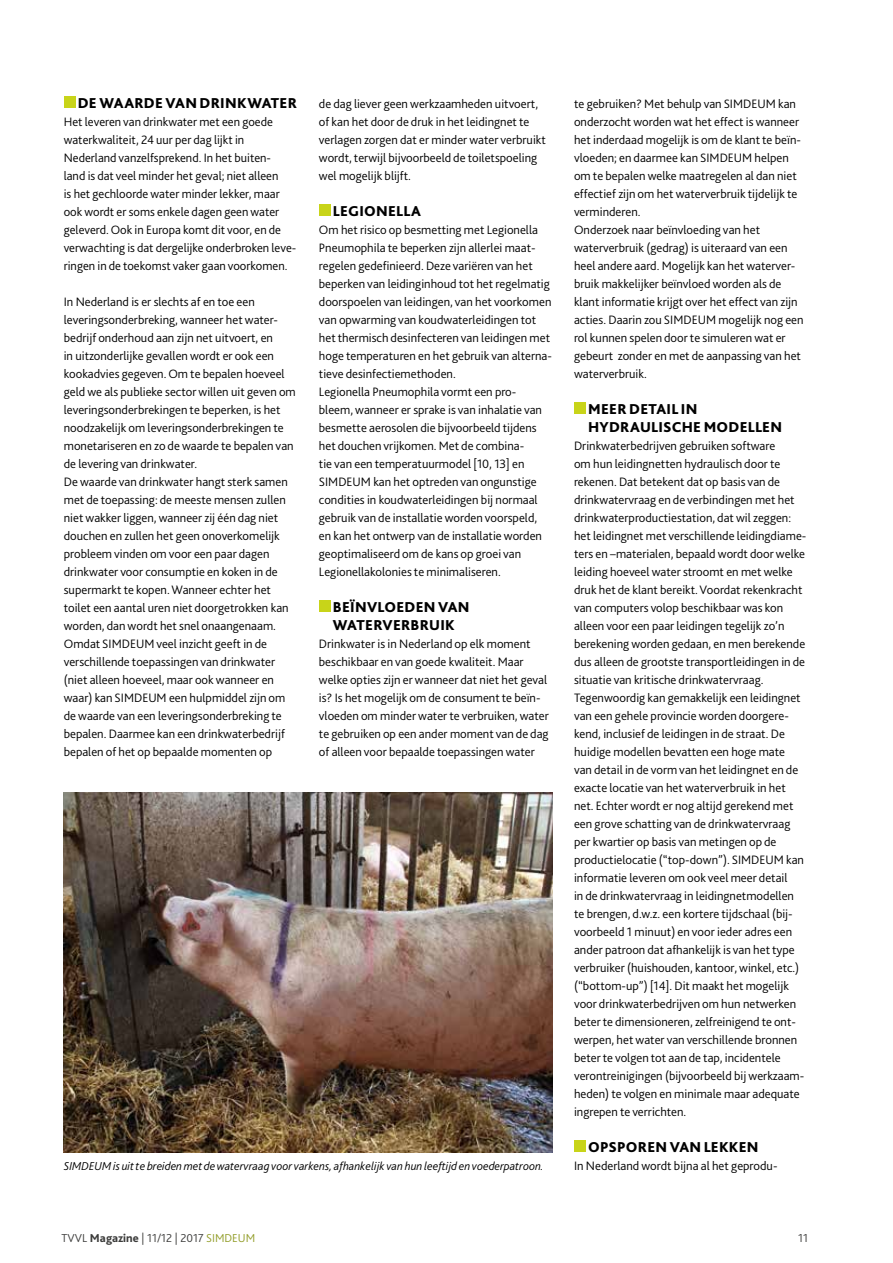
<style>
.page{position:relative;width:893px;height:1263px;background:#fff}
.page>*{position:absolute;margin:0;border:0;box-sizing:border-box;transform-origin:0 0}
.t1{font:800 15px/18px "Bliss 2";letter-spacing:.015em;color:#000}
.t2{font:300 12.75px/18px "Bliss 2";color:#000}
.t3{font:italic 300 12px "Bliss 2";color:#000}
.t4{font:300 12px "Bliss 2";color:#3c3c3b}
.s1{font-weight:800}
.s2{color:#919c27}
</style>
<div class="page">
<div style="left:64px;top:97px;width:11px;height:11px;background:#c8d419"></div>
<div style="left:319px;top:205px;width:11px;height:11px;background:#c8d419"></div>
<div style="left:319px;top:601px;width:11px;height:11px;background:#c8d419"></div>
<div style="left:574px;top:403px;width:11px;height:11px;background:#c8d419"></div>
<div style="left:574px;top:1141px;width:11px;height:11px;background:#c8d419"></div>
<img style="left:64px;top:792px;width:489px;height:360px">
<p class="t1" style="left:78px;top:94px;width:221px">DE WAARDE VAN DRINKWATER</p>
<p class="t2" style="left:64px;top:112px;width:234px">Het leveren van drinkwater met een goede waterkwaliteit, 24 uur per dag lijkt in Nederland vanzelfsprekend. In het buiten-<br>land is dat veel minder het geval; niet alleen<br>is het gechloorde water minder lekker, maar ook wordt er soms enkele dagen geen water geleverd. Ook in Europa komt dit voor, en de verwachting is dat dergelijke onderbroken leve&shy;ringen in de toekomst vaker gaan voorkomen.</p>
<p class="t2" style="left:64px;top:292px;width:234px">In Nederland is er slechts af en toe een leveringsonderbreking, wanneer het water&shy;bedrijf onderhoud aan zijn net uitvoert, en<br>in uitzonderlijke gevallen wordt er ook een kookadvies gegeven. Om te bepalen hoeveel geld we als publieke sector willen uit geven om leveringsonderbrekingen te beperken, is het noodzakelijk om leveringsonderbrekingen te monetariseren en zo de waarde te bepalen van de levering van drinkwater.<br>De waarde van drinkwater hangt sterk samen met de toepassing: de meeste mensen zullen niet wakker liggen, wanneer zij één dag niet douchen en zullen het geen onoverkomelijk probleem vinden om voor een paar dagen drinkwater voor consumptie en koken in de supermarkt te kopen. Wanneer echter het toilet een aantal uren niet doorgetrokken kan worden, dan wordt het snel onaangenaam.<br>Omdat SIMDEUM veel inzicht geeft in de verschillende toepassingen van drinkwater (niet alleen hoeveel, maar ook wanneer en waar) kan SIMDEUM een hulpmiddel zijn om de waarde van een leveringsonderbreking te bepalen. Daarmee kan een drinkwaterbedrijf bepalen of het op bepaalde momenten op</p>
<p class="t2" style="left:319px;top:95px;width:229px">de dag liever geen werkzaamheden uitvoert, of kan het door de druk in het leidingnet te verlagen zorgen dat er minder water verbruikt wordt, terwijl bijvoorbeeld de toiletspoeling wel mogelijk blijft.</p>
<p class="t1" style="left:333px;top:202px;width:90px">LEGIONELLA</p>
<p class="t2" style="left:319px;top:220px;width:235px">Om het risico op besmetting met Legionella Pneumophila te beperken zijn allerlei maat&shy;regelen gedefinieerd. Deze variëren van het beperken van leidinginhoud tot het regelmatig doorspoelen van leidingen, van het voorkomen van opwarming van koudwaterleidingen tot het thermisch desinfecteren van leidingen met hoge temperaturen en het gebruik van alterna&shy;tieve desinfectiemethoden.<br>Legionella Pneumophila vormt een pro&shy;bleem, wanneer er sprake is van inhalatie van besmette aerosolen die bijvoorbeeld tijdens het douchen vrijkomen. Met de combina-<br>tie van een temperatuurmodel [10, 13] en SIMDEUM kan het optreden van ongunstige condities in koudwaterleidingen bij normaal gebruik van de installatie worden voorspeld, en kan het ontwerp van de installatie worden geoptimaliseerd om de kans op groei van Legionellakolonies te minimaliseren.</p>
<p class="t1" style="left:333px;top:598px;width:138px">BEÏNVLOEDEN VAN<br>WATERVERBRUIK</p>
<p class="t2" style="left:319px;top:634px;width:231px">Drinkwater is in Nederland op elk moment beschikbaar en van goede kwaliteit. Maar welke opties zijn er wanneer dat niet het geval is? Is het mogelijk om de consument te beïn&shy;vloeden om minder water te verbruiken, water te gebruiken op een ander moment van de dag of alleen voor bepaalde toepassingen water</p>
<p class="t2" style="left:574px;top:94px;width:231px">te gebruiken? Met behulp van SIMDEUM kan onderzocht worden wat het effect is wanneer het inderdaad mogelijk is om de klant te beïn&shy;vloeden; en daarmee kan SIMDEUM helpen om te bepalen welke maatregelen al dan niet effectief zijn om het waterverbruik tijdelijk te verminderen.<br>Onderzoek naar beïnvloeding van het waterverbruik (gedrag) is uiteraard van een heel andere aard. Mogelijk kan het waterver&shy;bruik makkelijker beïnvloed worden als de klant informatie krijgt over het effect van zijn acties. Daarin zou SIMDEUM mogelijk nog een rol kunnen spelen door te simuleren wat er gebeurt zonder en met de aanpassing van het waterverbruik.</p>
<p class="t1" style="left:588px;top:400px;width:196px">MEER DETAIL IN<br>HYDRAULISCHE MODELLEN</p>
<p class="t2" style="left:574px;top:436px;width:234px">Drinkwaterbedrijven gebruiken software<br>om hun leidingnetten hydraulisch door te rekenen. Dat betekent dat op basis van de drinkwatervraag en de verbindingen met het drinkwaterproductiestation, dat wil zeggen: het leidingnet met verschillende leidingdiame&shy;ters en –materialen, bepaald wordt door welke leiding hoeveel water stroomt en met welke druk het de klant bereikt. Voordat rekenkracht van computers volop beschikbaar was kon alleen voor een paar leidingen tegelijk zo’n berekening worden gedaan, en men berekende dus alleen de grootste transportleidingen in de situatie van kritische drinkwatervraag.<br>Tegenwoordig kan gemakkelijk een leidingnet van een gehele provincie worden doorgere&shy;kend, inclusief de leidingen in de straat. De huidige modellen bevatten een hoge mate<br>van detail in de vorm van het leidingnet en de exacte locatie van het waterverbruik in het net. Echter wordt er nog altijd gerekend met een grove schatting van de drinkwatervraag per kwartier op basis van metingen op de productielocatie (“top-down”). SIMDEUM kan informatie leveren om ook veel meer detail<br>in de drinkwatervraag in leidingnetmodellen te brengen, d.w.z. een kortere tijdschaal (bij&shy;voorbeeld 1 minuut) en voor ieder adres een ander patroon dat afhankelijk is van het type verbruiker (huishouden, kantoor, winkel, etc.) (“bottom-up”) [14]. Dit maakt het mogelijk voor drinkwaterbedrijven om hun netwerken beter te dimensioneren, zelfreinigend te ont&shy;werpen, het water van verschillende bronnen beter te volgen tot aan de tap, incidentele verontreinigingen (bijvoorbeeld bij werkzaam&shy;heden) te volgen en minimale maar adequate ingrepen te verrichten.</p>
<p class="t1" style="left:588px;top:1138px;width:172px">OPSPOREN VAN LEKKEN</p>
<p class="t3" style="left:64px;top:1159px;width:481px">SIMDEUM is uit te breiden met de watervraag voor varkens, afhankelijk van hun leeftijd en voederpatroon.</p>
<p class="t2" style="left:574px;top:1156px;width:205px">In Nederland wordt bijna al het geprodu-</p>
<p class="t4" style="left:62px;top:1231px;width:195px">TVVL <span class="s1">Magazine</span> | 11/12 | 2017 <span class="s2">SIMDEUM</span></p>
<p class="t4" style="left:798px;top:1231px;width:11px">11</p>
</div>
